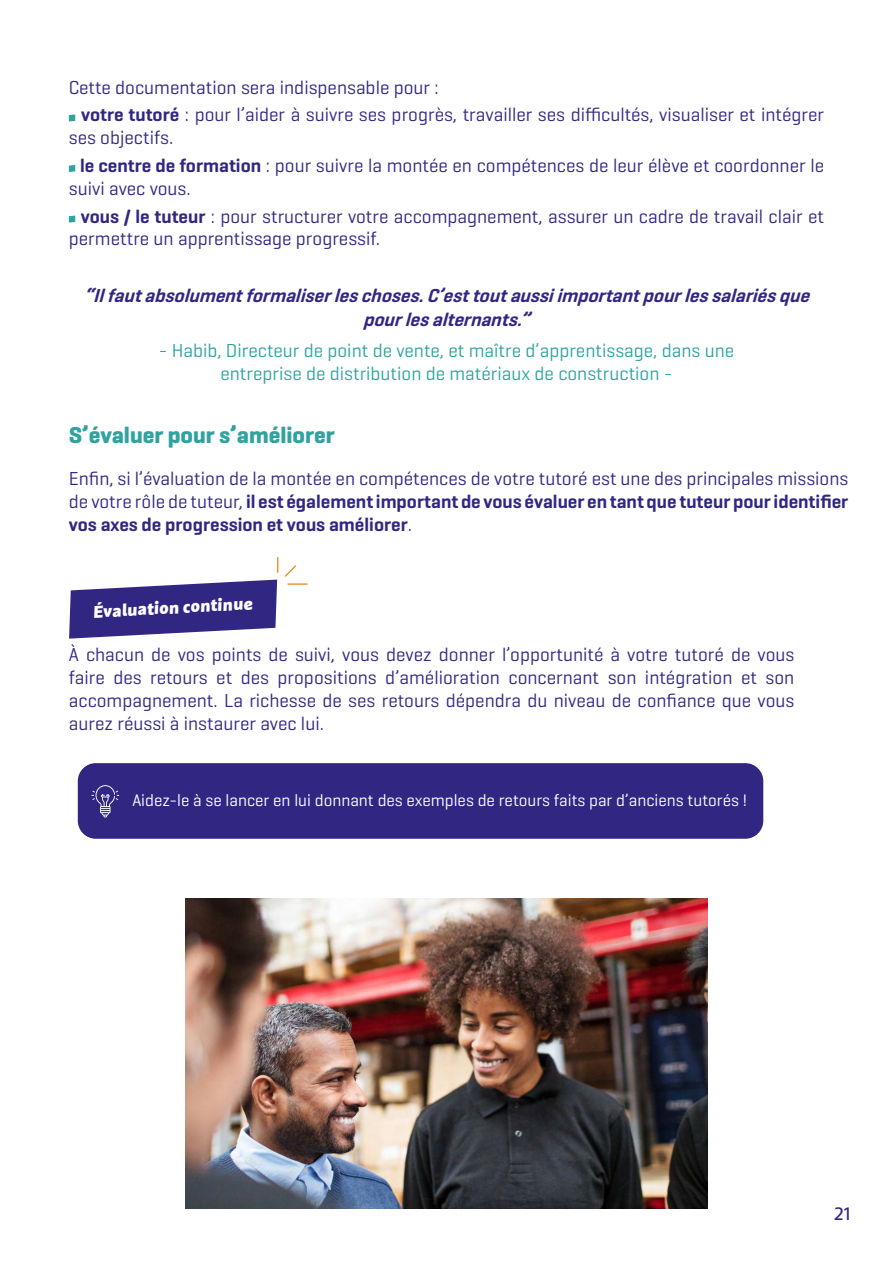
<style>
.page{position:relative;width:893px;height:1263px;background:#fff}
.page>*{position:absolute;margin:0;border:0;box-sizing:border-box;transform-origin:0 0}
.t1{font:700 23.4px "Geogrotesque";color:#30a39f}
.t2{font:19.05px/23px "Geogrotesque";color:#312783}
.t3{font:19.05px/23.4px "Geogrotesque";color:#30a39f;text-align:center}
.t4{font:italic 600 19.05px/23.4px "Geogrotesque";color:#312783;text-align:center}
.t5{font:18px "Marselis Pro";color:#312783}
.t6{font:16.95px "Geogrotesque";color:#fff}
.t7{font:900 16.95px "Marselis Pro";color:#fff}
.s1{font-weight:600}
</style>
<div class="page">
<svg style="left:69px;top:114px;width:6px;height:7px"></svg>
<svg style="left:69px;top:165px;width:6px;height:7px"></svg>
<svg style="left:69px;top:216px;width:6px;height:7px"></svg>
<svg style="left:69px;top:580px;width:208px;height:59px"></svg>
<svg style="left:277px;top:557px;width:1px;height:15px"></svg>
<svg style="left:284px;top:565px;width:23px;height:20px"></svg>
<div style="left:78px;top:763px;width:685px;height:76px;background:#312783;border-radius:18px"></div>
<svg style="left:91px;top:785px;width:28px;height:32px"></svg>
<img style="left:186px;top:899px;width:521px;height:310px">
<p class="t2" style="left:81px;top:73px;width:744px;line-height:27.6px;text-indent:-12px">Cette documentation sera indispensable pour :<br><span class="s1">votre tutoré</span> : pour l’aider à suivre ses progrès, travailler ses difficultés, visualiser et intégrer</p>
<p class="t2" style="left:80px;top:124px;width:745px;line-height:27.6px;text-indent:-11px">ses objectifs.<br><span class="s1">le centre de formation</span> : pour suivre la montée en compétences de leur élève et coordonner le</p>
<p class="t2" style="left:81px;top:174px;width:745px;line-height:27.6px;text-indent:-12px">suivi avec vous.<br><span class="s1">vous / le tuteur</span> : pour structurer votre accompagnement, assurer un cadre de travail clair et</p>
<p class="t2" style="left:69px;top:227px;width:313px">permettre un apprentissage progressif.</p>
<p class="t4" style="left:84px;top:284px;width:733px">“Ilfautabsolumentformaliserleschoses.C’esttoutaussiimportantpourlessalariésque pourlesalternants.”</p>
<p class="t3" style="left:159px;top:338px;width:577px">- Habib, Directeur de point de vente, et maître d’apprentissage, dans une entreprise de distribution de matériaux de construction -</p>
<p class="t1" style="left:69px;top:421px;width:267px">S’évaluer pour s’améliorer</p>
<p class="t2" style="left:69px;top:466px;width:781px;text-align:justify">Enfin, si l’évaluation de la montée en compétences de votre tutoré est une des principales missions de votre rôle de tuteur, <span class="s1">il est également important de vous évaluer en tant que tuteur pour identifier vos axes de progression et vous améliorer</span>.</p>
<p class="t7" style="left:92px;top:601px;width:161px;rotate:-3deg">Évaluation continue</p>
<p class="t2" style="left:69px;top:643px;width:727px;text-align:justify">À chacun de vos points de suivi, vous devez donner l’opportunité à votre tutoré de vous faire des retours et des propositions d’amélioration concernant son intégration et son accompagnement. La richesse de ses retours dépendra du niveau de confiance que vous aurez réussi à instaurer avec lui.</p>
<p class="t6" style="left:132px;top:789px;width:616px">Aidez-le à se lancer en lui donnant des exemples de retours faits par d’anciens tutorés !</p>
<p class="t5" style="left:834px;top:1203px;width:18px">21</p>
</div>
